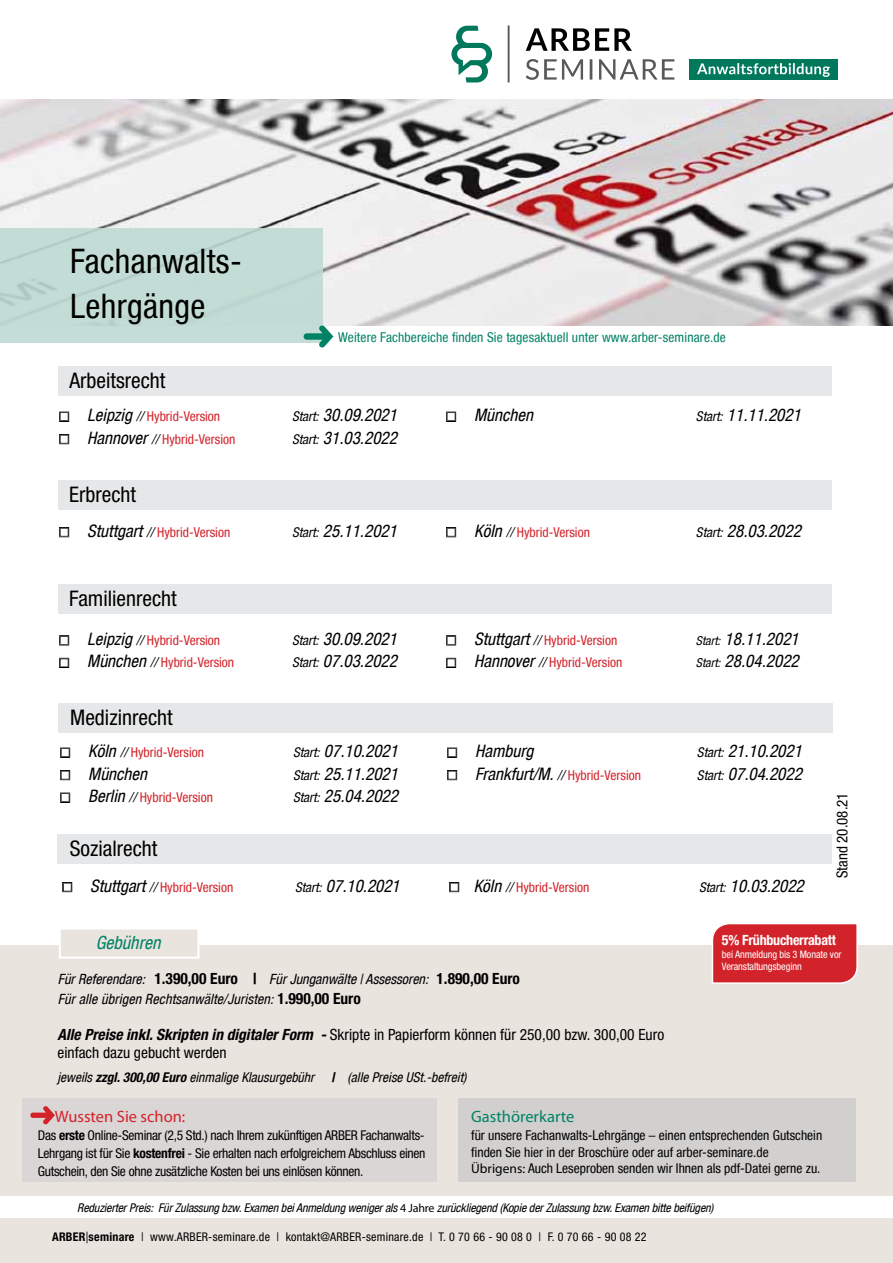
<style>
.page{position:relative;width:893px;height:1263px;background:#fff}
.page>*{position:absolute;margin:0;border:0;box-sizing:border-box;transform-origin:0 0}
.t1{font:condensed 33.75px/45.3px "Helvetica Neue LT";letter-spacing:.01em;color:#000}
.t2{font:condensed 21.45px "Helvetica Neue LT Pro";color:#000}
.t3{font:italic condensed 18.15px "Helvetica Neue LT";color:#008265}
.t4{font:italic condensed 17.1px "Helvetica Neue LT";color:#000}
.t5{font:16.5px "Myriad Pro";color:#d2232a}
.t6{font:16.5px "Myriad Pro";color:#008265}
.t7{font:condensed 15.45px/18.1px "Helvetica Neue LT Pro";color:#000}
.t8{font:condensed 15px "Helvetica Neue LT";color:#000}
.t9{font:italic condensed 14.1px/20.1px "Helvetica Neue LT";color:#000}
.t10{font:700 condensed 14.1px "Helvetica Neue LT Pro";letter-spacing:-.02em;color:#fff}
.t11{font:condensed 13.5px "Helvetica Neue LT";color:#d2232a}
.t12{font:condensed 13.5px/18px "Helvetica Neue LT Pro";letter-spacing:-.02em;color:#000;text-align:justify}
.t13{font:condensed 13.5px/16.5px "Helvetica Neue LT";color:#000}
.t14{font:italic condensed 13.5px "Helvetica Neue LT";color:#000}
.t15{font:condensed 13.5px "Helvetica Neue LT";letter-spacing:.01em;color:#008265}
.t16{font:italic condensed 12px "Helvetica Neue LT";letter-spacing:-.01em;color:#000}
.t17{font:condensed 12px "Helvetica Neue LT Pro";letter-spacing:.02em;color:#000}
.t18{font:condensed 10.35px/12.3px "Helvetica Neue LT Pro";letter-spacing:-.01em;color:#fff}
.s1{font-style:italic;font-size:17.1px;color:#000}
.s2{font-style:italic;color:#000}
.s3{font-size:13.35px}
.s4{font-size:12.3px}
.s5{font-family:"Helvetica Neue LT Pro";font-weight:700;font-style:normal;font-size:15.45px}
.s6{font-weight:700;font-style:italic}
.s7{font-family:"Helvetica Neue LT Pro";font-weight:700}
.s8{font-weight:700}
.s9{font-family:"Myriad Pro";font-stretch:normal}
.s10{font-family:"Myriad Pro";font-style:normal;font-stretch:normal}
.s11{font-size:15.6px}
</style>
<div class="page">
<div style="left:0;top:1219px;width:893px;height:44px;background:#eae4df"></div>
<img style="left:0;top:100px;width:893px;height:226px">
<div style="left:0;top:228px;width:323px;height:114px;background:#bedbd3"></div>
<div style="left:58px;top:366px;width:773px;height:30px;background:#e6e7e8"></div>
<div style="left:58px;top:480px;width:773px;height:30px;background:#e6e7e8"></div>
<div style="left:58px;top:584px;width:773px;height:30px;background:#e6e7e8"></div>
<div style="left:58px;top:703px;width:774px;height:30px;background:#e6e7e8"></div>
<svg style="left:526px;top:59px;width:148px;height:21px"></svg>
<svg style="left:526px;top:28px;width:106px;height:23px"></svg>
<hr style="left:508px;top:25px;width:2px;height:58px;background:#575959">
<div style="left:689px;top:59px;width:149px;height:21px;background:#00785c"></div>
<svg style="left:697px;top:63px;width:133px;height:14px"></svg>
<svg style="left:451px;top:26px;width:41px;height:56px"></svg>
<div style="left:58px;top:834px;width:774px;height:30px;background:#e6e7e8"></div>
<div style="left:0;top:945px;width:893px;height:250px;background:#eae4df"></div>
<div style="left:59px;top:927px;width:140px;height:32px;background:#eae4df;border:2px solid #fff"></div>
<svg style="left:712px;top:924px;width:146px;height:60px;background:#d43037"></svg>
<div style="left:23px;top:1097px;width:414px;height:84px;background:#d9d6d5"></div>
<div style="left:458px;top:1097px;width:398px;height:84px;background:#d2d0cf"></div>
<svg style="left:30px;top:1106px;width:25px;height:18px"></svg>
<svg style="left:304px;top:326px;width:29px;height:21px"></svg>
<svg style="left:59px;top:411px;width:10px;height:11px"></svg>
<svg style="left:446px;top:411px;width:10px;height:11px"></svg>
<svg style="left:59px;top:434px;width:10px;height:10px"></svg>
<svg style="left:59px;top:527px;width:10px;height:10px"></svg>
<svg style="left:446px;top:527px;width:10px;height:10px"></svg>
<svg style="left:59px;top:635px;width:10px;height:11px"></svg>
<svg style="left:446px;top:635px;width:10px;height:11px"></svg>
<svg style="left:59px;top:658px;width:10px;height:10px"></svg>
<svg style="left:446px;top:658px;width:10px;height:10px"></svg>
<svg style="left:60px;top:747px;width:10px;height:11px"></svg>
<svg style="left:447px;top:747px;width:10px;height:11px"></svg>
<svg style="left:60px;top:770px;width:10px;height:10px"></svg>
<svg style="left:447px;top:770px;width:10px;height:10px"></svg>
<svg style="left:60px;top:792px;width:10px;height:11px"></svg>
<svg style="left:62px;top:882px;width:10px;height:10px"></svg>
<svg style="left:449px;top:882px;width:10px;height:10px"></svg>
<h1 class="t1" style="left:70px;top:238px;width:173px">Fachanwalts-<br>Lehrgänge</h1>
<p class="t15" style="left:338px;top:329px;width:389px">Weitere Fachbereiche finden Sie tagesaktuell unter www.arber-seminare.de</p>
<h2 class="t2" style="left:69px;top:368px;width:97px">Arbeitsrecht</h2>
<p class="t11" style="left:87px;top:409px;width:134px"><span class="s1">Leipzig</span> <span class="s2">//</span> Hybrid-Version</p>
<p class="t4" style="left:292px;top:405px;width:107px"><span class="s3">Start:</span> 30.09.2021</p>
<p class="t4" style="left:474px;top:405px;width:60px">München</p>
<p class="t4" style="left:696px;top:405px;width:107px"><span class="s3">Start:</span> 11.11.2021</p>
<p class="t11" style="left:87px;top:431px;width:150px"><span class="s1">Hannover</span> <span class="s2">//</span> Hybrid-Version</p>
<p class="t4" style="left:292px;top:428px;width:107px"><span class="s3">Start:</span> 31.03.2022</p>
<h2 class="t2" style="left:69px;top:482px;width:68px">Erbrecht</h2>
<p class="t11" style="left:87px;top:524px;width:145px"><span class="s1">Stuttgart</span> <span class="s2">//</span> Hybrid-Version</p>
<p class="t4" style="left:292px;top:521px;width:107px"><span class="s3">Start:</span> 25.11.2021</p>
<p class="t11" style="left:474px;top:524px;width:117px"><span class="s1">Köln</span> <span class="s2">//</span> Hybrid-Version</p>
<p class="t4" style="left:696px;top:521px;width:107px"><span class="s3">Start:</span> 28.03.2022</p>
<h2 class="t2" style="left:69px;top:586px;width:109px">Familienrecht</h2>
<p class="t11" style="left:87px;top:632px;width:134px"><span class="s1">Leipzig</span> <span class="s2">//</span> Hybrid-Version</p>
<p class="t4" style="left:292px;top:629px;width:107px"><span class="s3">Start:</span> 30.09.2021</p>
<p class="t11" style="left:474px;top:632px;width:145px"><span class="s1">Stuttgart</span> <span class="s2">//</span> Hybrid-Version</p>
<p class="t4" style="left:696px;top:629px;width:104px"><span class="s4">Start:</span> 18.11.2021</p>
<p class="t11" style="left:87px;top:655px;width:148px"><span class="s1">München</span> <span class="s2">//</span> Hybrid-Version</p>
<p class="t4" style="left:292px;top:651px;width:107px"><span class="s3">Start:</span> 07.03.2022</p>
<p class="t11" style="left:474px;top:655px;width:150px"><span class="s1">Hannover</span> <span class="s2">//</span> Hybrid-Version</p>
<p class="t4" style="left:696px;top:651px;width:104px"><span class="s4">Start:</span> 28.04.2022</p>
<h2 class="t2" style="left:70px;top:705px;width:104px">Medizinrecht</h2>
<p class="t11" style="left:88px;top:745px;width:117px"><span class="s1">Köln</span> <span class="s2">//</span> Hybrid-Version</p>
<p class="t4" style="left:293px;top:741px;width:107px"><span class="s3">Start:</span> 07.10.2021</p>
<p class="t4" style="left:475px;top:741px;width:60px">Hamburg</p>
<p class="t4" style="left:697px;top:741px;width:107px"><span class="s3">Start:</span> 21.10.2021</p>
<p class="t4" style="left:88px;top:764px;width:60px">München</p>
<p class="t4" style="left:293px;top:764px;width:107px"><span class="s3">Start:</span> 25.11.2021</p>
<p class="t11" style="left:475px;top:767px;width:167px"><span class="s1">Frankfurt/M.</span> <span class="s2">//</span> Hybrid-Version</p>
<p class="t4" style="left:697px;top:764px;width:107px"><span class="s3">Start:</span> 07.04.2022</p>
<p class="t11" style="left:88px;top:790px;width:126px"><span class="s1">Berlin</span> <span class="s2">//</span> Hybrid-Version</p>
<p class="t4" style="left:293px;top:786px;width:107px"><span class="s3">Start:</span> 25.04.2022</p>
<h2 class="t2" style="left:70px;top:836px;width:89px">Sozialrecht</h2>
<p class="t11" style="left:90px;top:879px;width:145px"><span class="s1">Stuttgart</span> <span class="s2">//</span> Hybrid-Version</p>
<p class="t4" style="left:295px;top:876px;width:106px"><span class="s3">Start:</span> 07.10.2021</p>
<p class="t11" style="left:474px;top:879px;width:117px"><span class="s1">Köln</span> <span class="s2">//</span> Hybrid-Version</p>
<p class="t4" style="left:699px;top:876px;width:106px"><span class="s3">Start:</span> 10.03.2022</p>
<p class="t8" style="left:833px;top:878px;width:87px;rotate:-90deg">Stand 20.08.21</p>
<h3 class="t3" style="left:96px;top:932px;width:66px">Gebühren</h3>
<p class="t9" style="left:58px;top:969px;width:464px">Für Referendare: <span class="s5">1.390,00 Euro |</span> Für Junganwälte | Assessoren: <span class="s5">1.890,00 Euro<br></span>Für alle übrigen Rechtsanwälte/Juristen: <span class="s5">1.990,00 Euro</span></p>
<p class="t7" style="left:57px;top:1025px;width:608px"><span class="s6">Alle Preise inkl. Skripten in digitaler Form -</span> Skripte in Papierform können für 250,00 bzw. 300,00 Euro einfach dazu gebucht werden</p>
<p class="t14" style="left:57px;top:1069px;width:258px">jeweils <span class="s7">zzgl. 300,00 Euro</span> einmalige Klausurgebühr</p>
<p class="t14" style="left:331px;top:1069px;width:136px"><span class="s7">|</span> (alle Preise USt.-befreit)</p>
<p class="t10" style="left:722px;top:932px;width:115px">5% Frühbucherrabatt</p>
<p class="t18" style="left:722px;top:948px;width:121px">bei Anmeldung bis 3 Monate vor<br>Veranstaltungsbeginn</p>
<p class="t5" style="left:55px;top:1106px;width:132px">Wussten Sie schon:</p>
<p class="t12" style="left:38px;top:1126px;width:389px">Das <span class="s8">erste</span> Online-Seminar (2,5 Std.) nach Ihrem zukünftigen ARBER Fachanwalts-Lehrgang ist für Sie <span class="s8">kostenfrei</span> - Sie erhalten nach erfolgreichem Abschluss einen Gutschein, den Sie ohne zusätzliche Kosten bei uns einlösen können.</p>
<p class="t6" style="left:471px;top:1106px;width:105px">Gasthörerkarte</p>
<p class="t13" style="left:471px;top:1127px;width:353px">für unsere Fachanwalts-Lehrgänge – einen entsprechenden Gutschein finden Sie hier in der Broschüre oder auf arber-seminare.de<br><span class="s9">Übrigens:</span> Auch Leseproben senden wir Ihnen als pdf-Datei gerne zu.</p>
<p class="t16" style="left:77px;top:1201px;width:638px">Reduzierter Preis: Für Zulassung bzw. Examen bei Anmeldung weniger als <span class="s10">4 Jahre</span> zurückliegend (Kopie der Zulassung bzw. Examen bitte beifügen)</p>
<p class="t17" style="left:52px;top:1230px;width:596px"><span class="s8">ARBER</span><span class="s11">|</span><span class="s8">seminare</span> | www.ARBER-seminare.de | kontakt@ARBER-seminare.de | T. 0 70 66 - 90 08 0 | F. 0 70 66 - 90 08 22</p>
</div>
